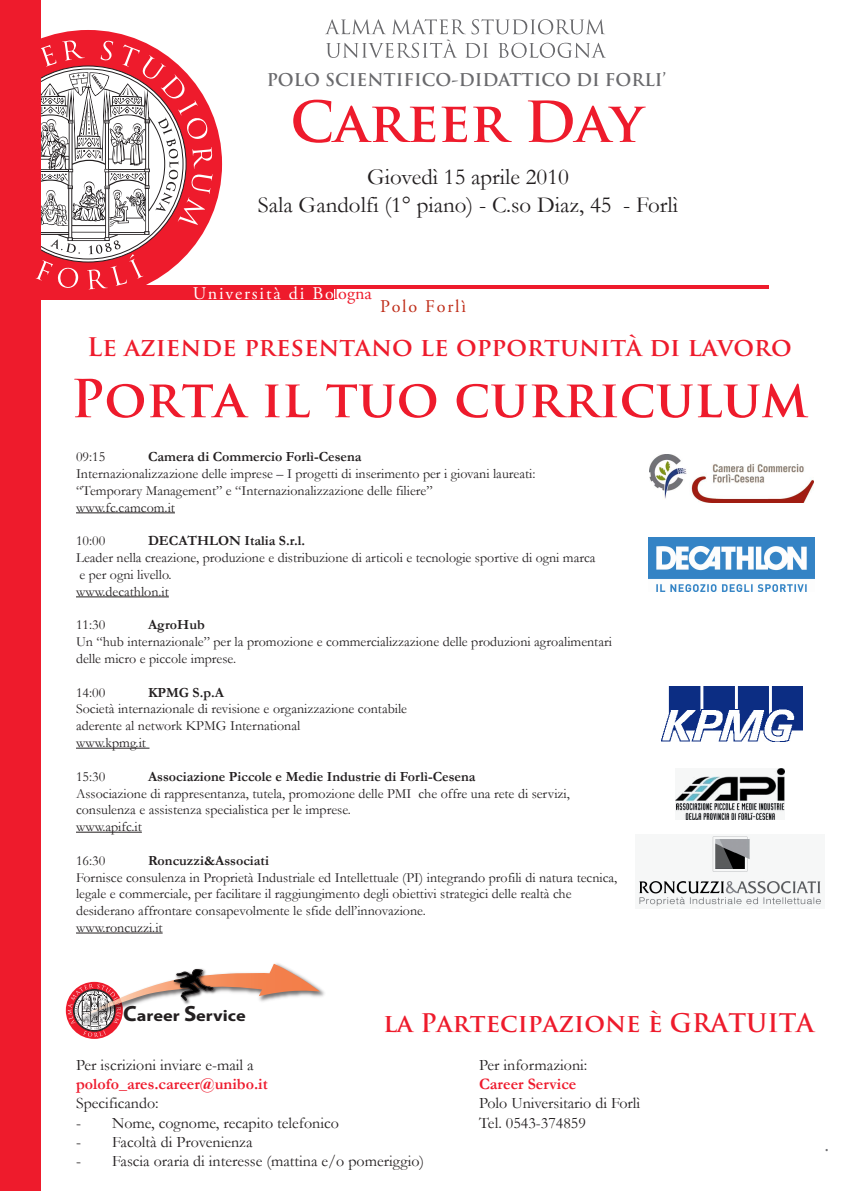
<style>
.page{position:relative;width:842px;height:1191px;background:#fff}
.page>*{position:absolute;margin:0;border:0;box-sizing:border-box;transform-origin:0 0}
.t1{font:700 55px "Trajan Pro";color:#ee1b2c}
.t2{font:700 51px "Trajan Pro";color:#ee1b2c}
.t3{font:700 25px "Trajan Pro";color:#ee1b2c}
.t4{font:23px/27.6px "Garamond";color:#231f20;text-align:center}
.t5{font:18px "Myriad Pro";color:#6c6d70}
.t6{font:17.9px "Adobe Garamond Pro";letter-spacing:.1em;color:#fff}
.t7{font:17.9px "Adobe Garamond Pro";letter-spacing:.1em;color:#bf2d19}
.t8{font:700 17.2px "Trajan Pro";color:#69696c}
.t9{font:16px/19.2px "Garamond";color:#231f20}
.t10{font:700 16px "Garamond";color:#ee1b2d}
.t11{font:700 15.6px "Myriad";color:#231f20;scale:1.18 1}
.t12{font:14px/16.8px "Garamond";color:#231f20}
.t13{font:700 14px "Garamond";color:#231f20}
.s1{color:#ee1b2c}
.s2{font-size:22.1px}
</style>
<div class="page">
<hr style="left:116px;top:285px;width:652px;height:4px;background:#ee1b2c">
<div style="left:0;top:285px;width:334px;height:15px;background:#ee1b2c"></div>
<svg style="left:41px;top:30px;width:181px;height:260px"></svg>
<div style="left:0;top:0;width:41px;height:1191px;background:#ee1b2c"></div>
<svg style="left:325px;top:19px;width:281px;height:39px"></svg>
<svg style="left:35px;top:40px;width:178px;height:249px"></svg>
<hr style="left:76px;top:512px;width:99px;height:1px;background:#231f20">
<hr style="left:76px;top:596px;width:93px;height:1px;background:#231f20">
<hr style="left:76px;top:748px;width:73px;height:1px;background:#231f20">
<hr style="left:76px;top:832px;width:66px;height:1px;background:#231f20">
<hr style="left:76px;top:932px;width:87px;height:1px;background:#231f20">
<svg style="left:66px;top:963px;width:254px;height:76px"></svg>
<img style="left:638px;top:836px;width:184px;height:71px">
<img style="left:661px;top:686px;width:141px;height:55px">
<img style="left:648px;top:537px;width:167px;height:54px">
<img style="left:650px;top:455px;width:164px;height:47px">
<img style="left:675px;top:768px;width:109px;height:52px">
<p class="t8" style="left:267px;top:69px;width:401px">POLO SCIENTIFICO-DIDATTICO DI FORLI’</p>
<h1 class="t1" style="left:290px;top:88px;width:354px">Career Day</h1>
<h3 class="t4" style="left:258px;top:162px;width:422px">Giovedì 15 aprile 2010<br>Sala Gandolfi (1° piano) - C.so Diaz, 45 - Forlì</h3>
<p class="t6" style="left:193px;top:282px;width:181px">Università di Bo<span class="s1">logna</span></p>
<p class="t7" style="left:380px;top:295px;width:87px">Polo Forlì</p>
<h3 class="t3" style="left:87px;top:331px;width:706px">Le aziende presentano le opportunità di lavoro</h3>
<h2 class="t2" style="left:71px;top:367px;width:739px">Porta il tuo curriculum</h2>
<p class="t12" style="left:76px;top:448px;width:31px">09:15</p>
<p class="t13" style="left:148px;top:447px;width:215px">Camera di Commercio Forlì-Cesena</p>
<p class="t12" style="left:76px;top:465px;width:461px">Internazionalizzazione delle imprese – I progetti di inserimento per i giovani laureati: “Temporary Management” e “Internazionalizzazione delle filiere”<br>www.fc.camcom.it</p>
<p class="t12" style="left:76px;top:532px;width:31px">10:00</p>
<p class="t13" style="left:148px;top:531px;width:159px">DECATHLON Italia S.r.l.</p>
<p class="t12" style="left:76px;top:549px;width:521px">Leader nella creazione, produzione e distribuzione di articoli e tecnologie sportive di ogni marca e per ogni livello.<br>www.decathlon.it</p>
<p class="t12" style="left:76px;top:616px;width:31px">11:30</p>
<p class="t13" style="left:148px;top:615px;width:58px">AgroHub</p>
<p class="t12" style="left:76px;top:633px;width:537px">Un “hub internazionale” per la promozione e commercializzazione delle produzioni agroalimentari delle micro e piccole imprese.</p>
<p class="t12" style="left:76px;top:683px;width:31px">14:00</p>
<p class="t13" style="left:148px;top:682px;width:77px">KPMG S.p.A</p>
<p class="t12" style="left:76px;top:700px;width:333px">Società internazionale di revisione e organizzazione contabile aderente al network KPMG International<br>www.kpmg.it</p>
<p class="t12" style="left:76px;top:767px;width:31px">15:30</p>
<p class="t13" style="left:148px;top:766px;width:329px">Associazione Piccole e Medie Industrie di Forlì-Cesena</p>
<p class="t12" style="left:76px;top:784px;width:495px">Associazione di rappresentanza, tutela, promozione delle PMI che offre una rete di servizi, consulenza e assistenza specialistica per le imprese.<br>www.apifc.it</p>
<p class="t12" style="left:76px;top:851px;width:31px">16:30</p>
<p class="t13" style="left:148px;top:850px;width:122px">Roncuzzi&amp;Associati</p>
<p class="t12" style="left:76px;top:868px;width:543px">Fornisce consulenza in Proprietà Industriale ed Intellettuale (PI) integrando profili di natura tecnica, legale e commerciale, per facilitare il raggiungimento degli obiettivi strategici delle realtà che desiderano affrontare consapevolmente le sfide dell’innovazione.<br>www.roncuzzi.it</p>
<p class="t11" style="left:123px;top:1008px;width:105px"><span class="s2">C</span>areer <span class="s2">S</span>ervice</p>
<h3 class="t3" style="left:383px;top:1007px;width:432px">la Partecipazione è GRATUITA</h3>
<p class="t9" style="left:76px;top:1055px;width:179px">Per iscrizioni inviare e-mail a</p>
<p class="t10" style="left:76px;top:1073px;width:193px">polofo_ares.career@unibo.it</p>
<p class="t9" style="left:76px;top:1093px;width:84px">Specificando:</p>
<p class="t9" style="left:76px;top:1112px;width:264px">- Nome, cognome, recapito telefonico</p>
<p class="t9" style="left:76px;top:1131px;width:178px">- Facoltà di Provenienza</p>
<p class="t9" style="left:76px;top:1151px;width:350px">- Fascia oraria di interesse (mattina e/o pomeriggio)</p>
<p class="t9" style="left:479px;top:1055px;width:110px">Per informazioni:</p>
<p class="t10" style="left:479px;top:1073px;width:99px">Career Service</p>
<p class="t9" style="left:479px;top:1093px;width:163px">Polo Universitario di Forlì<br>Tel. 0543-374859</p>
<p class="t5" style="left:825px;top:1133px;width:5px">.</p>
</div>
